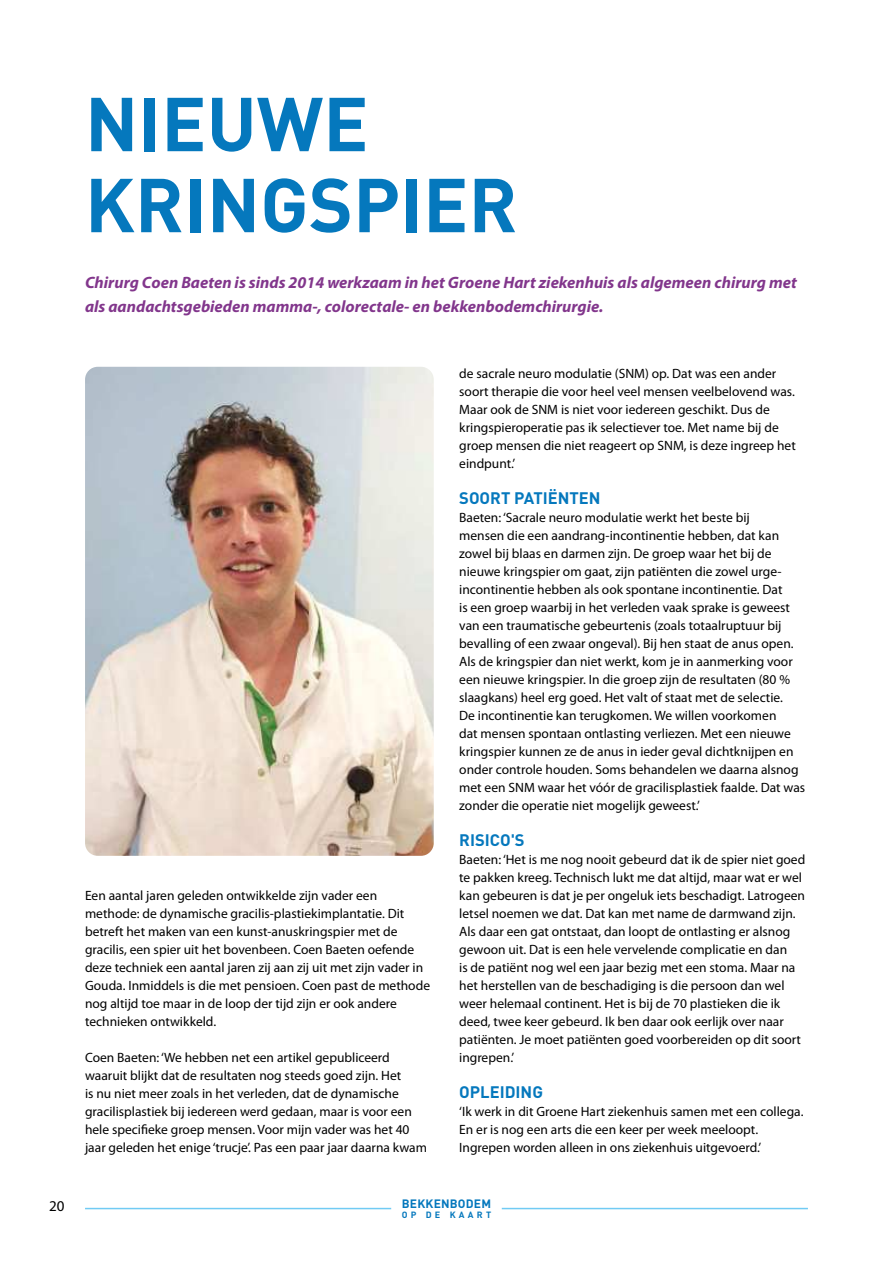
<style>
.page{position:relative;width:893px;height:1263px;background:#fff}
.page>*{position:absolute;margin:0;border:0;box-sizing:border-box;transform-origin:0 0}
.t1{font:700 75px/81px "DIN";color:#0578bd}
.t2{font:italic 700 16.5px/24px "Myriad Pro";color:#82368c}
.t3{font:700 16.5px "DIN";color:#0578bd}
.t4{font:15px "Myriad Pro";color:#000}
.t5{font:13.5px/18px "Myriad Pro";color:#000}
.t6{font:700 12px "DIN";letter-spacing:.015em;color:#0578bd}
.t7{font:700 9px "DIN";letter-spacing:.36em;color:#0578bd}
</style>
<div class="page">
<hr style="left:502px;top:1208px;width:306px;height:1px;background:#71cbf4">
<hr style="left:85px;top:1208px;width:306px;height:1px;background:#71cbf4">
<img style="left:85px;top:367px;width:349px;height:489px">
<h1 class="t1" style="left:85px;top:84px;width:434px">NIEUWE<br>KRINGSPIER</h1>
<p class="t2" style="left:85px;top:272px;width:713px">Chirurg Coen Baeten is sinds 2014 werkzaam in het Groene Hart ziekenhuis als algemeen chirurg met als aandachtsgebieden mamma-, colorectale- en bekkenbodemchirurgie.</p>
<p class="t5" style="left:85px;top:888px;width:347px">Een aantal jaren geleden ontwikkelde zijn vader een methode: de dynamische gracilis-plastiekimplantatie. Dit betreft het maken van een kunst-anuskringspier met de gracilis, een spier uit het bovenbeen. Coen Baeten oefende deze techniek een aantal jaren zij aan zij uit met zijn vader in Gouda. Inmiddels is die met pensioen. Coen past de methode nog altijd toe maar in de loop der tijd zijn er ook andere technieken ontwikkeld.</p>
<p class="t5" style="left:85px;top:1050px;width:344px">Coen Baeten: ‘We hebben net een artikel gepubliceerd waaruit blijkt dat de resultaten nog steeds goed zijn. Het<br>is nu niet meer zoals in het verleden, dat de dynamische gracilisplastiek bij iedereen werd gedaan, maar is voor een hele specifieke groep mensen. Voor mijn vader was het 40 jaar geleden het enige ‘trucje’. Pas een paar jaar daarna kwam</p>
<p class="t5" style="left:459px;top:366px;width:338px">de sacrale neuro modulatie (SNM) op. Dat was een ander soort therapie die voor heel veel mensen veelbelovend was.<br>Maar ook de SNM is niet voor iedereen geschikt. Dus de kringspieroperatie pas ik selectiever toe. Met name bij de groep mensen die niet reageert op SNM, is deze ingreep het eindpunt.’</p>
<p class="t3" style="left:459px;top:489px;width:143px">SOORT PATIËNTEN</p>
<p class="t5" style="left:459px;top:510px;width:347px">Baeten: ‘Sacrale neuro modulatie werkt het beste bij<br>mensen die een aandrang-incontinentie hebben, dat kan zowel bij blaas en darmen zijn. De groep waar het bij de nieuwe kringspier om gaat, zijn patiënten die zowel urge&shy;incontinentie hebben als ook spontane incontinentie. Dat<br>is een groep waarbij in het verleden vaak sprake is geweest van een traumatische gebeurtenis (zoals totaalruptuur bij bevalling of een zwaar ongeval). Bij hen staat de anus open.<br>Als de kringspier dan niet werkt, kom je in aanmerking voor een nieuwe kringspier. In die groep zijn de resultaten (80 % slaagkans) heel erg goed. Het valt of staat met de selectie.<br>De incontinentie kan terugkomen. We willen voorkomen<br>dat mensen spontaan ontlasting verliezen. Met een nieuwe kringspier kunnen ze de anus in ieder geval dichtknijpen en onder controle houden. Soms behandelen we daarna alsnog met een SNM waar het vóór de gracilisplastiek faalde. Dat was zonder die operatie niet mogelijk geweest.’</p>
<p class="t3" style="left:459px;top:831px;width:67px">RISICO'S</p>
<p class="t5" style="left:459px;top:852px;width:348px">Baeten: ‘Het is me nog nooit gebeurd dat ik de spier niet goed te pakken kreeg. Technisch lukt me dat altijd, maar wat er wel kan gebeuren is dat je per ongeluk iets beschadigt. Latrogeen letsel noemen we dat. Dat kan met name de darmwand zijn.<br>Als daar een gat ontstaat, dan loopt de ontlasting er alsnog gewoon uit. Dat is een hele vervelende complicatie en dan<br>is de patiënt nog wel een jaar bezig met een stoma. Maar na het herstellen van de beschadiging is die persoon dan wel weer helemaal continent. Het is bij de 70 plastieken die ik deed, twee keer gebeurd. Ik ben daar ook eerlijk over naar patiënten. Je moet patiënten goed voorbereiden op dit soort ingrepen.’</p>
<p class="t3" style="left:459px;top:1083px;width:85px">OPLEIDING</p>
<p class="t5" style="left:459px;top:1104px;width:346px">‘Ik werk in dit Groene Hart ziekenhuis samen met een collega.<br>En er is nog een arts die een keer per week meeloopt.<br>Ingrepen worden alleen in ons ziekenhuis uitgevoerd.’</p>
<p class="t4" style="left:49px;top:1200px;width:17px">20</p>
<p class="t6" style="left:402px;top:1197px;width:91px">BEKKENBODEM</p>
<p class="t7" style="left:402px;top:1210px;width:91px">OP DE KAART</p>
</div>
